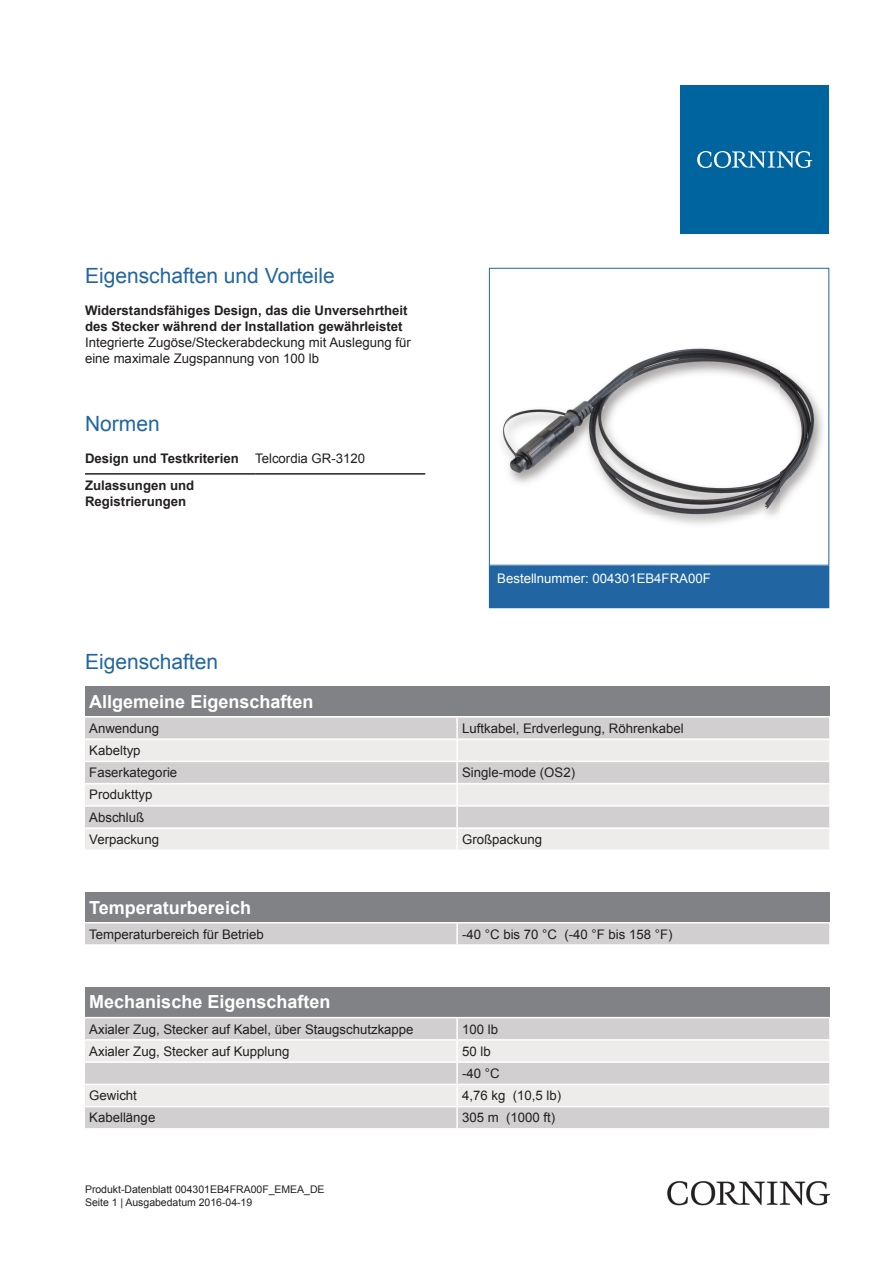
<style>
.page{position:relative;width:893px;height:1263px;background:#fff}
.page>*{position:absolute;margin:0;border:0;box-sizing:border-box;transform-origin:0 0}
.t1{font:21px "Arial";color:#2166a2}
.t2{font:700 18px "Arial";color:#fff}
.t3{font:13.2px/22.2px "Arial";color:#231f20}
.t4{font:700 13.2px/15.9px "Arial";color:#231f20}
.t5{font:13.2px "Arial";color:#fff}
.t6{font:10.5px/12.6px "Arial";color:#231f20}
.s1{font-weight:400}
</style>
<div class="page">
<div style="left:489px;top:566px;width:340px;height:42px;background:#2166a2"></div>
<hr style="left:85px;top:473px;width:170px;height:2px;background:#231f20">
<hr style="left:255px;top:473px;width:170px;height:2px;background:#231f20">
<div style="left:85px;top:686px;width:744px;height:30px;background:#808285"></div>
<div style="left:85px;top:718px;width:744px;height:20px;background:#d1cfcf"></div>
<svg style="left:85px;top:740px;width:744px;height:110px;background:#e2e0e0"></svg>
<hr style="left:456px;top:718px;width:2px;height:20px;background:#fff">
<hr style="left:456px;top:740px;width:2px;height:21px;background:#fff">
<hr style="left:456px;top:762px;width:2px;height:21px;background:#fff">
<hr style="left:456px;top:784px;width:2px;height:21px;background:#fff">
<hr style="left:456px;top:807px;width:2px;height:20px;background:#fff">
<hr style="left:456px;top:829px;width:2px;height:21px;background:#fff">
<hr style="left:85px;top:761px;width:372px;height:1px;background:#fff">
<hr style="left:457px;top:761px;width:372px;height:1px;background:#fff">
<hr style="left:85px;top:783px;width:372px;height:1px;background:#fff">
<hr style="left:457px;top:783px;width:372px;height:1px;background:#fff">
<hr style="left:85px;top:805px;width:372px;height:2px;background:#fff">
<hr style="left:457px;top:805px;width:372px;height:2px;background:#fff">
<hr style="left:85px;top:827px;width:372px;height:2px;background:#fff">
<hr style="left:457px;top:827px;width:372px;height:2px;background:#fff">
<div style="left:85px;top:892px;width:744px;height:30px;background:#808285"></div>
<div style="left:85px;top:923px;width:744px;height:21px;background:#d1cfcf"></div>
<hr style="left:456px;top:923px;width:2px;height:21px;background:#fff">
<div style="left:85px;top:987px;width:744px;height:30px;background:#808285"></div>
<div style="left:85px;top:1018px;width:744px;height:110px;background:#d1cfcf"></div>
<svg style="left:85px;top:1041px;width:744px;height:65px;background:#e3e2e1"></svg>
<hr style="left:456px;top:1018px;width:2px;height:21px;background:#fff">
<hr style="left:456px;top:1041px;width:2px;height:20px;background:#fff">
<hr style="left:456px;top:1063px;width:2px;height:20px;background:#fff">
<hr style="left:456px;top:1085px;width:2px;height:21px;background:#fff">
<hr style="left:456px;top:1107px;width:2px;height:21px;background:#fff">
<hr style="left:85px;top:1039px;width:372px;height:2px;background:#fff">
<hr style="left:457px;top:1039px;width:372px;height:2px;background:#fff">
<hr style="left:85px;top:1061px;width:372px;height:2px;background:#fff">
<hr style="left:457px;top:1061px;width:372px;height:2px;background:#fff">
<hr style="left:85px;top:1083px;width:372px;height:2px;background:#fff">
<hr style="left:457px;top:1083px;width:372px;height:2px;background:#fff">
<hr style="left:85px;top:1106px;width:372px;height:1px;background:#fff">
<hr style="left:457px;top:1106px;width:372px;height:1px;background:#fff">
<div style="left:680px;top:85px;width:149px;height:149px;background:#00649e"></div>
<svg style="left:697px;top:151px;width:115px;height:17px"></svg>
<img style="left:668px;top:1181px;width:161px;height:24px">
<img style="left:502px;top:348px;width:321px;height:177px">
<div style="left:489px;top:268px;width:340px;height:298px;border:1px solid #2166a2"></div>
<h1 class="t1" style="left:85px;top:262px;width:251px">Eigenschaften und Vorteile</h1>
<p class="t4" style="left:85px;top:303px;width:324px">Widerstandsfähiges Design, das die Unversehrtheit des Stecker während der Installation gewährleistet</p>
<p class="t3" style="left:85px;top:335px;width:327px;line-height:15.9px">Integrierte Zugöse/Steckerabdeckung mit Auslegung für eine maximale Zugspannung von 100 lb</p>
<h1 class="t1" style="left:85px;top:410px;width:76px">Normen</h1>
<p class="t4" style="left:85px;top:445px;width:282px;line-height:27px">Design und Testkriterien <span class="s1">Telcordia GR-3120<br></span>Zulassungen und</p>
<p class="t4" style="left:85px;top:494px;width:103px">Registrierungen</p>
<p class="t5" style="left:497px;top:570px;width:215px">Bestellnummer: 004301EB4FRA00F</p>
<h1 class="t1" style="left:85px;top:648px;width:135px">Eigenschaften</h1>
<h2 class="t2" style="left:89px;top:689px;width:226px">Allgemeine Eigenschaften</h2>
<p class="t3" style="left:89px;top:717px;width:71px">Anwendung</p>
<p class="t3" style="left:462px;top:717px;width:223px">Luftkabel, Erdverlegung, Röhrenkabel</p>
<p class="t3" style="left:89px;top:739px;width:90px">Kabeltyp<br>Faserkategorie</p>
<p class="t3" style="left:462px;top:762px;width:114px">Single-mode (OS2)</p>
<p class="t3" style="left:89px;top:784px;width:71px">Produkttyp<br>Abschluß<br>Verpackung</p>
<p class="t3" style="left:462px;top:828px;width:81px">Großpackung</p>
<h2 class="t2" style="left:89px;top:895px;width:163px">Temperaturbereich</h2>
<p class="t3" style="left:89px;top:923px;width:176px">Temperaturbereich für Betrieb</p>
<p class="t3" style="left:462px;top:923px;width:212px">-40 °C bis 70 °C (-40 °F bis 158 °F)</p>
<h2 class="t2" style="left:89px;top:990px;width:243px">Mechanische Eigenschaften</h2>
<p class="t3" style="left:89px;top:1018px;width:326px">Axialer Zug, Stecker auf Kabel, über Staugschutzkappe</p>
<p class="t3" style="left:462px;top:1018px;width:37px">100 lb</p>
<p class="t3" style="left:89px;top:1040px;width:202px">Axialer Zug, Stecker auf Kupplung</p>
<p class="t3" style="left:462px;top:1040px;width:39px">50 lb -40 °C</p>
<p class="t3" style="left:89px;top:1084px;width:49px">Gewicht</p>
<p class="t3" style="left:462px;top:1084px;width:101px">4,76 kg (10,5 lb)</p>
<p class="t3" style="left:89px;top:1107px;width:68px">Kabellänge</p>
<p class="t3" style="left:462px;top:1107px;width:95px">305 m (1000 ft)</p>
<p class="t6" style="left:85px;top:1183px;width:241px">Produkt-Datenblatt 004301EB4FRA00F_EMEA_DE<br>Seite 1 | Ausgabedatum 2016-04-19</p>
</div>
